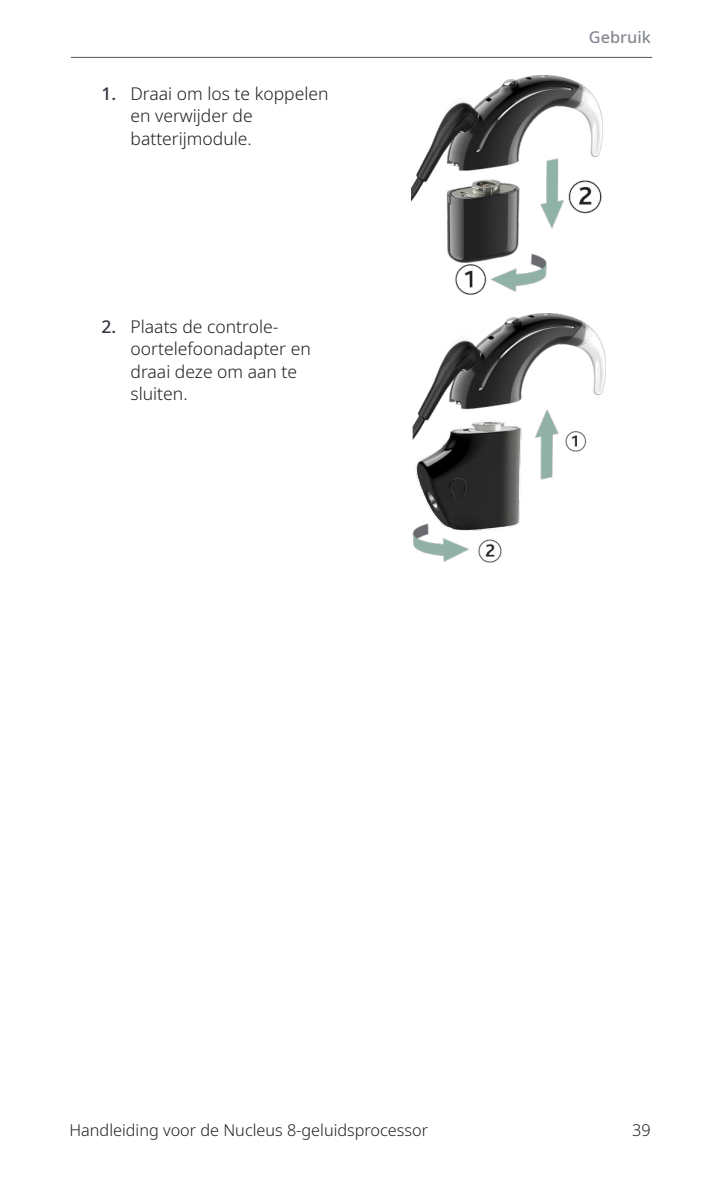
<style>
.page{position:relative;width:709px;height:1177px;background:#fff}
.page>*{position:absolute;margin:0;border:0;box-sizing:border-box;transform-origin:0 0}
.t1{font:300 17.5px/22.5px "Noto Sans";color:#231f20}
.t2{font:300 16.25px "Noto Sans";color:#231f20}
.t3{font:500 16.25px "Noto Sans";color:#858891}
.s1{font-weight:500;color:#323640}
</style>
<div class="page">
<hr style="left:71px;top:57px;width:581px;height:1px;background:#54555a">
<img style="left:412px;top:76px;width:191px;height:219px">
<img style="left:412px;top:314px;width:193px;height:249px">
<p class="t1" style="left:130px;top:82px;width:199px;text-indent:-29px"><span class="s1">1.</span> Draai om los te koppelen en verwijder de batterijmodule.</p>
<p class="t1" style="left:130px;top:315px;width:182px;text-indent:-29px"><span class="s1">2.</span> Plaats de controle&shy;oortelefoonadapter en draai deze om aan te sluiten.</p>
<p class="t3" style="left:589px;top:25px;width:63px">Gebruik</p>
<p class="t2" style="left:69px;top:1118px;width:360px">Handleiding voor de Nucleus 8-geluidsprocessor</p>
<p class="t2" style="left:632px;top:1118px;width:20px">39</p>
</div>
